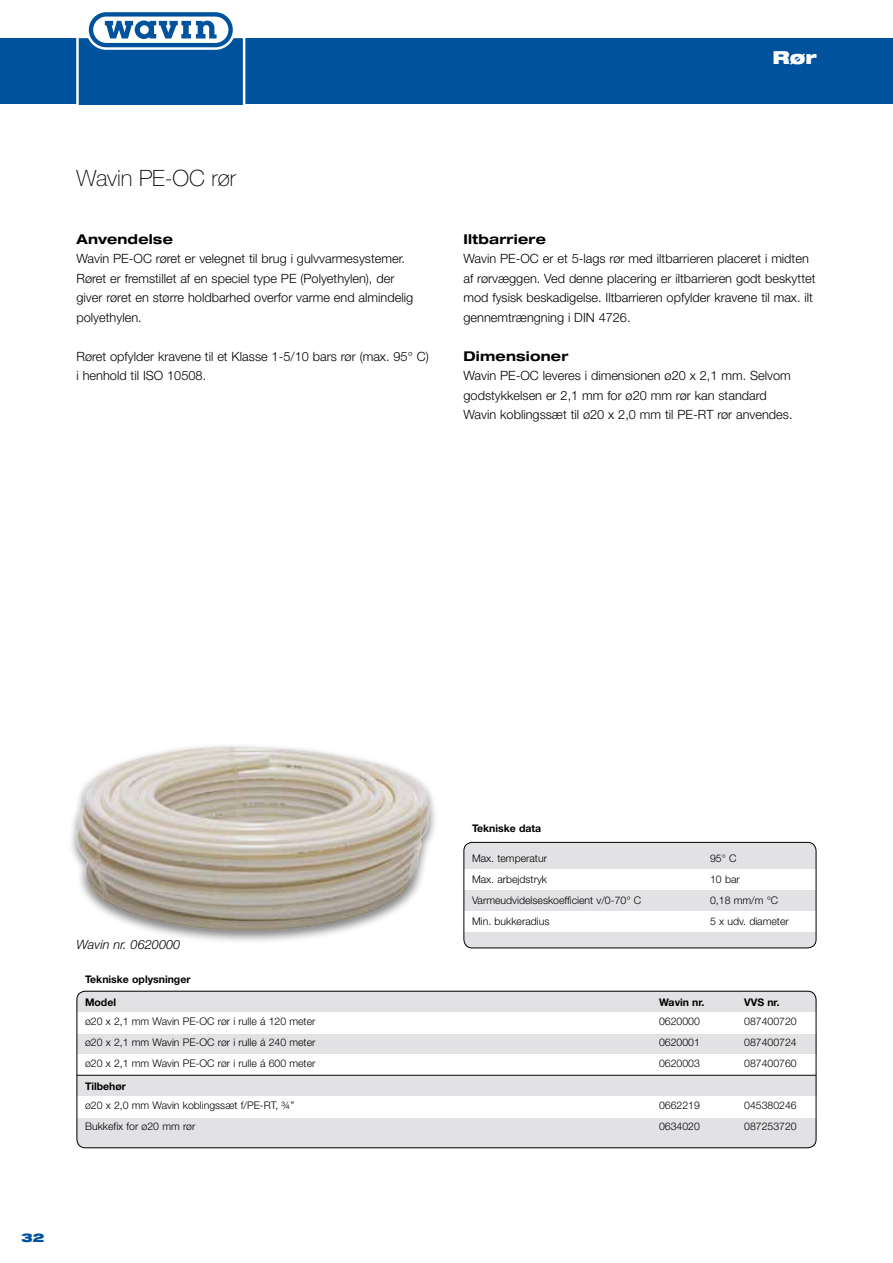
<style>
.page{position:relative;width:893px;height:1263px;background:#fff}
.page>*{position:absolute;margin:0;border:0;box-sizing:border-box;transform-origin:0 0}
.t1{font:100 22.5px "Helvetica Neue LT Std";letter-spacing:-.005em;color:#000}
.t2{font:900 expanded 18px "Helvetica Neue LT Std";color:#fff}
.t3{font:700 expanded 13.5px "Helvetica Neue LT Std";letter-spacing:.015em;color:#000}
.t4{font:300 12.75px/19.5px "Helvetica Neue LT Std";color:#000}
.t5{font:italic 300 12.75px "Helvetica Neue LT Std";color:#000}
.t6{font:900 expanded 12px "Helvetica Neue LT Std";color:#00529c}
.t7{font:300 10.5px "Helvetica Neue LT Std";color:#000}
.t8{font:700 10.5px "Helvetica Neue LT Std";color:#000}
</style>
<div class="page">
<div style="left:0;top:38px;width:893px;height:66px;background:#00529c"></div>
<svg style="left:76px;top:12px;width:169px;height:92px"></svg>
<div style="left:68px;top:742px;width:371px;height:202px;background:#000;opacity:.5"></div>
<img style="left:77px;top:746px;width:354px;height:185px">
<div style="left:464px;top:842px;width:352px;height:106px;background:#e2e1e4;border-radius:9px"></div>
<div style="left:465px;top:869px;width:349px;height:20px;background:#fff"></div>
<div style="left:465px;top:911px;width:349px;height:20px;background:#fff"></div>
<div style="left:463px;top:842px;width:353px;height:106px;border:1px solid #000;border-radius:9px"></div>
<div style="left:77px;top:991px;width:739px;height:157px;background:#e2e1e4;border-radius:9px"></div>
<div style="left:77px;top:1012px;width:739px;height:21px;background:#fff"></div>
<div style="left:77px;top:1054px;width:739px;height:21px;background:#fff"></div>
<div style="left:77px;top:1096px;width:739px;height:21px;background:#fff"></div>
<div style="left:77px;top:991px;width:739px;height:157px;border:1px solid #000;border-radius:9px"></div>
<hr style="left:77px;top:1075px;width:739px;height:1px;background:#000">
<h2 class="t2" style="left:772px;top:46px;width:46px">Rør</h2>
<h1 class="t1" style="left:77px;top:165px;width:161px">Wavin PE-OC rør</h1>
<p class="t3" style="left:77px;top:230px;width:98px">Anvendelse</p>
<p class="t4" style="left:77px;top:248px;width:338px">Wavin PE-OC røret er velegnet til brug i gulvvarmesystemer.<br>Røret er fremstillet af en speciel type PE (Polyethylen), der giver røret en større holdbarhed overfor varme end almindelig polyethylen.</p>
<p class="t4" style="left:77px;top:346px;width:354px">Røret opfylder kravene til et Klasse 1-5/10 bars rør (max. 95° C) i henhold til ISO 10508.</p>
<p class="t3" style="left:463px;top:230px;width:84px">Iltbarriere</p>
<p class="t4" style="left:463px;top:248px;width:353px">Wavin PE-OC er et 5-lags rør med iltbarrieren placeret i midten af rørvæggen. Ved denne placering er iltbarrieren godt beskyttet mod fysisk beskadigelse. Iltbarrieren opfylder kravene til max. ilt gennemtrængning i DIN 4726.</p>
<p class="t3" style="left:463px;top:347px;width:106px">Dimensioner</p>
<p class="t4" style="left:463px;top:365px;width:331px">Wavin PE-OC leveres i dimensionen ø20 x 2,1 mm. Selvom godstykkelsen er 2,1 mm for ø20 mm rør kan standard<br>Wavin koblingssæt til ø20 x 2,0 mm til PE-RT rør anvendes.</p>
<p class="t5" style="left:77px;top:937px;width:105px">Wavin nr. 0620000</p>
<p class="t8" style="left:472px;top:822px;width:71px">Tekniske data</p>
<p class="t7" style="left:472px;top:852px;width:76px">Max. temperatur</p>
<p class="t7" style="left:710px;top:852px;width:28px">95° C</p>
<p class="t7" style="left:472px;top:873px;width:77px">Max. arbejdstryk</p>
<p class="t7" style="left:710px;top:873px;width:31px">10 bar</p>
<p class="t7" style="left:472px;top:894px;width:171px">Varmeudvidelseskoefficient v/0-70° C</p>
<p class="t7" style="left:710px;top:894px;width:70px">0,18 mm/m °C</p>
<p class="t7" style="left:472px;top:915px;width:79px">Min. bukkeradius</p>
<p class="t7" style="left:710px;top:915px;width:80px">5 x udv. diameter</p>
<p class="t8" style="left:85px;top:972px;width:107px">Tekniske oplysninger</p>
<p class="t8" style="left:85px;top:995px;width:33px">Model</p>
<p class="t8" style="left:659px;top:995px;width:47px">Wavin nr.</p>
<p class="t8" style="left:744px;top:995px;width:37px">VVS nr.</p>
<p class="t7" style="left:85px;top:1015px;width:232px">ø20 x 2,1 mm Wavin PE-OC rør i rulle á 120 meter</p>
<p class="t7" style="left:659px;top:1015px;width:42px">0620000</p>
<p class="t7" style="left:744px;top:1015px;width:54px">087400720</p>
<p class="t7" style="left:85px;top:1036px;width:232px">ø20 x 2,1 mm Wavin PE-OC rør i rulle á 240 meter</p>
<p class="t7" style="left:659px;top:1036px;width:42px">0620001</p>
<p class="t7" style="left:744px;top:1036px;width:54px">087400724</p>
<p class="t7" style="left:85px;top:1057px;width:232px">ø20 x 2,1 mm Wavin PE-OC rør i rulle á 600 meter</p>
<p class="t7" style="left:659px;top:1057px;width:42px">0620003</p>
<p class="t7" style="left:744px;top:1057px;width:54px">087400760</p>
<p class="t8" style="left:85px;top:1079px;width:43px">Tilbehør</p>
<p class="t7" style="left:85px;top:1099px;width:211px">ø20 x 2,0 mm Wavin koblingssæt f/PE-RT, ¾”</p>
<p class="t7" style="left:659px;top:1099px;width:42px">0662219</p>
<p class="t7" style="left:744px;top:1099px;width:54px">045380246</p>
<p class="t7" style="left:85px;top:1120px;width:112px">Bukkefix for ø20 mm rør</p>
<p class="t7" style="left:659px;top:1120px;width:42px">0634020</p>
<p class="t7" style="left:744px;top:1120px;width:54px">087253720</p>
<p class="t6" style="left:21px;top:1230px;width:25px">32</p>
</div>
